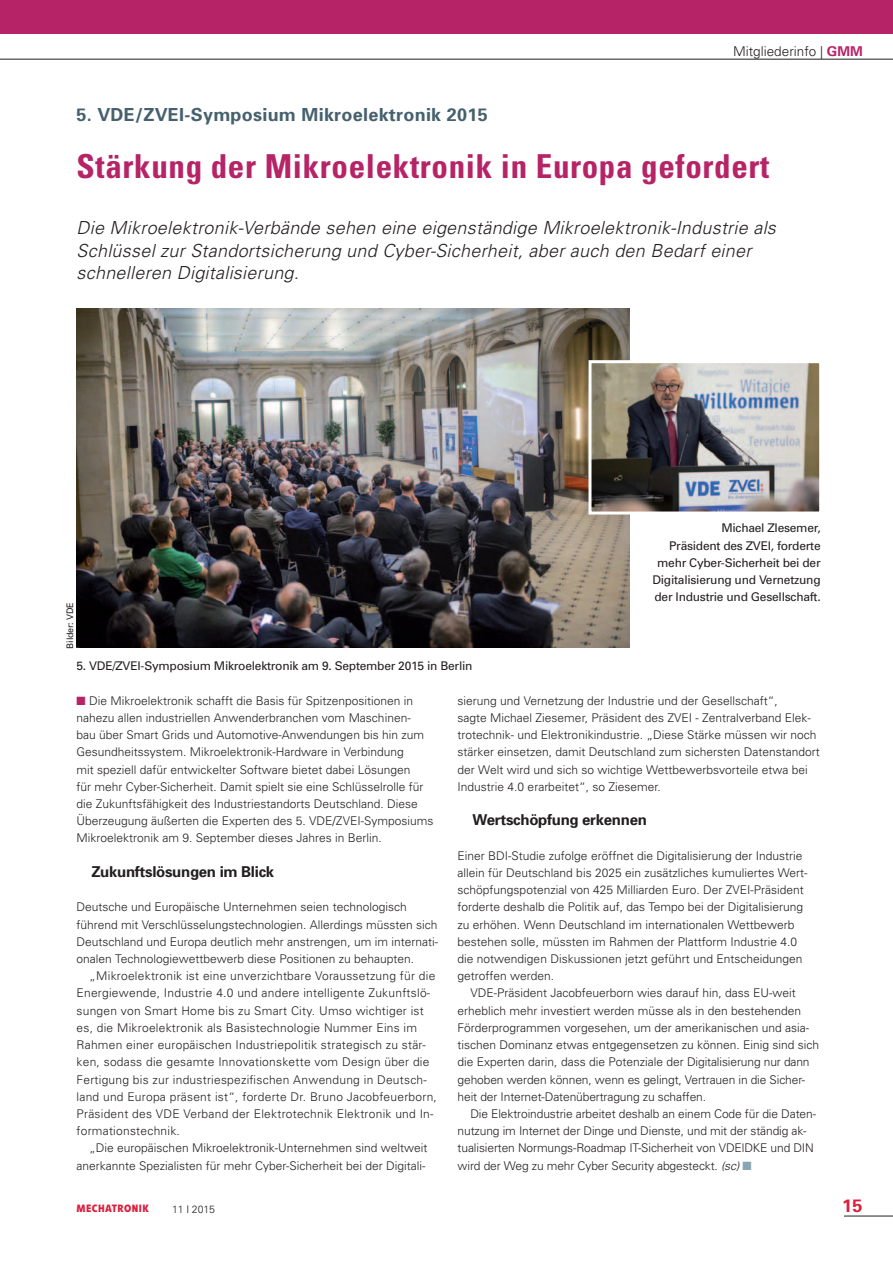
<style>
.page{position:relative;width:893px;height:1263px;background:#fff}
.page>*{position:absolute;margin:0;border:0;box-sizing:border-box;transform-origin:0 0}
.t1{font:700 condensed 33px "Univers";letter-spacing:.02em;color:#b62467}
.t2{font:italic 300 18px/22.4px "Univers";letter-spacing:.015em;color:#231f20}
.t3{font:700 18px "Univers";letter-spacing:.015em;color:#46616e}
.t4{font:700 18px "Univers";color:#da1f3d}
.t5{font:700 15px "Univers";letter-spacing:-.02em;color:#231f20}
.t6{font:300 13.5px "Univers";color:#231f20}
.t7{font:300 12px/17.2px "Univers";color:#231f20}
.t8{font:300 12px/17.2px "Univers";letter-spacing:.02em;color:#231f20}
.t9{font:12px/17.2px "Univers";letter-spacing:-.02em;color:#231f20;text-align:right}
.t10{font:700 10.5px "Evo BQ";letter-spacing:.045em;color:#da1f3d}
.t11{font:300 10.5px "Univers";letter-spacing:-.01em;color:#231f20}
.t12{font:9px "Univers";letter-spacing:-.02em;color:#231f20}
.s1{font-size:17.85px}
.s2{font-weight:700;color:#b62467}
.s3{color:#b62467}
.s4{font-style:italic}
.s5{color:#8ba6b3}
.s6{font-weight:400}
</style>
<div class="page">
<hr style="left:0;top:59px;width:893px;height:1px;background:#231f20">
<hr style="left:844px;top:1216px;width:49px;height:1px;background:#231f20">
<div style="left:0;top:0;width:893px;height:34px;background:#b62467"></div>
<img style="left:77px;top:308px;width:552px;height:339px">
<img style="left:592px;top:364px;width:226px;height:146px">
<div style="left:588px;top:360px;width:234px;height:154px;border:3px solid #fff"></div>
<p class="t6" style="left:733px;top:43px;width:131px">Mitgliederinfo <span class="s1">|</span> <span class="s2">GMM</span></p>
<h2 class="t3" style="left:77px;top:103px;width:413px">5. VDE/ZVEI-Symposium Mikroelektronik 2015</h2>
<h1 class="t1" style="left:77px;top:146px;width:694px">Stärkung der Mikroelektronik in Europa gefordert</h1>
<h2 class="t2" style="left:77px;top:216px;width:701px">Die Mikroelektronik-Verbände sehen eine eigenständige Mikroelektronik-Industrie als<br>Schlüssel zur Standortsicherung und Cyber-Sicherheit, aber auch den Bedarf einer schnelleren Digitalisierung.</h2>
<p class="t12" style="left:64px;top:648px;width:48px;rotate:-90deg">Bilder: VDE</p>
<p class="t9" style="left:77px;top:657px;width:398px">5. VDE/ZVEI-Symposium Mikroelektronik am 9. September 2015 in Berlin</p>
<p class="t9" style="left:652px;top:519px;width:170px">Michael ZIesemer,<br>Präsident des ZVEI, forderte mehr Cyber-Sicherheit bei der<br>Digitalisierung und Vernetzung der Industrie und Gesellschaft.</p>
<p class="t7" style="left:77px;top:691px;width:358px"><span class="s3">■</span> Die Mikroelektronik schafft die Basis fü r Spitzenpositionen in nahezu allen industriellen Anwenderbranchen vom Maschinen-<br>bau über Smart Grids und Automotive-Anwendungen bis hin zum Gesundheitssystem. Mikroelektronik-Hardware in Verbindung<br>mit speziell dafü r entwickelter Software bietet dabei Lösungen<br>für mehr Cyber-Sicherheit. Damit spielt sie eine Schlüsselrolle für die Zukunftsfähigkeit des Industriestandorts Deutschland. Diese Überzeugung äußerten die Experten des 5. VDE/ZVEI-Symposiums Mikroelektronik am 9. September dieses Jahres in Berlin.</p>
<p class="t5" style="left:91px;top:862px;width:184px">Zukunftslösungen im Blick</p>
<p class="t7" style="left:77px;top:898px;width:363px">Deutsche und Europäische Unternehmen seien technologisch führend mit Verschlüsselungstechnologien. Allerdings müssten sich Deutschland und Europa deutlich mehr anstrengen, um im internati&shy;onalen Technologiewettbewerb diese Positionen zu behaupten.</p>
<p class="t8" style="left:77px;top:967px;width:362px;text-indent:13px">„Mikroelektronik ist eine unverzichtbare Voraussetzung fü r die Energiewende, Industrie 4.0 und andere intelligente Zukunftslö&shy;sungen von Smart Home bis zu Smart City. Umso wichtiger ist es, die Mikroelektronik als Basistechnologie Nummer Eins im Rahmen einer europäischen Industriepolitik strategisch zu stär&shy;ken, sodass die gesamte Innovationskette vom Design über die Fertigung bis zur industriespezifischen Anwendung in Deutsch&shy;land und Europa präsent ist“, forderte Dr. Bruno Jacobfeuerborn, Präsident des VDE Verband der Elektrotechnik Elektronik und In&shy;formationstechnik.</p>
<p class="t7" style="left:77px;top:1139px;width:352px;text-align:right">„Die europäischen Mikroelektronik-Unternehmen sind weltweit anerkannte Spezialisten für mehr Cyber-Sicherheit bei der Digitali-</p>
<p class="t7" style="left:458px;top:691px;width:364px">sierung und Vernetzung der Industrie und der Gesellschaft“,<br>sagte Michael Ziesemer, Präsident des ZVEI - Zentralverband Elek&shy;trotechnik- und Elektronikindustrie. „Diese Stärke müssen wir noch stärker einsetzen, damit Deutschland zum sichersten Datenstandort der Welt wird und sich so wichtige Wettbewerbsvorteile etwa bei Industrie 4.0 erarbeitet“, so Ziesemer.</p>
<p class="t5" style="left:472px;top:810px;width:176px">Wertschöpfung erkennen</p>
<p class="t7" style="left:458px;top:846px;width:351px">Einer BDI-Studie zufolge eröffnet die Digitalisierung der Industrie allein für Deutschland bis 2025 ein zusätzliches kumuliertes Wert&shy;schöpfungspotenzial von 425 Milliarden Euro. Der ZVEI-Präsident forderte deshalb die Politik auf, das Tempo bei der Digitalisierung zu erhöhen. Wenn Deutschland im internationalen Wettbewerb bestehen solle, müssten im Rahmen der Plattform Industrie 4.0 die notwendigen Diskussionen jetzt gefü hrt und Entscheidungen getroffen werden.</p>
<p class="t7" style="left:458px;top:984px;width:363px;text-indent:13px">VDE-Präsident Jacobfeuerborn wies darauf hin, dass EU-weit erheblich mehr investiert werden müsse als in den bestehenden Förderprogrammen vorgesehen, um der amerikanischen und asia&shy;tischen Dominanz etwas entgegensetzen zu können. Einig sind sich die Experten darin, dass die Potenziale der Digitalisierung nur dann gehoben werden können, wenn es gelingt, Vertrauen in die Sicher&shy;heit der Internet-Datenübertragung zu schaffen.</p>
<p class="t7" style="left:458px;top:1105px;width:360px;text-indent:13px">Die Elektroindustrie arbeitet deshalb an einem Code für die Daten&shy;nutzung im Internet der Dinge und Dienste, und mit der ständig ak&shy;tualisierten Normungs-Roadmap IT-Sicherheit von VDE|DKE und DIN wird der Weg zu mehr Cyber Security abgesteckt. <span class="s4">(sc)</span> <span class="s5">■</span></p>
<p class="t10" style="left:77px;top:1202px;width:74px">MECHATRONIK</p>
<p class="t11" style="left:172px;top:1202px;width:44px">11 <span class="s6">|</span> 2015</p>
<h2 class="t4" style="left:842px;top:1194px;width:22px">15</h2>
</div>
